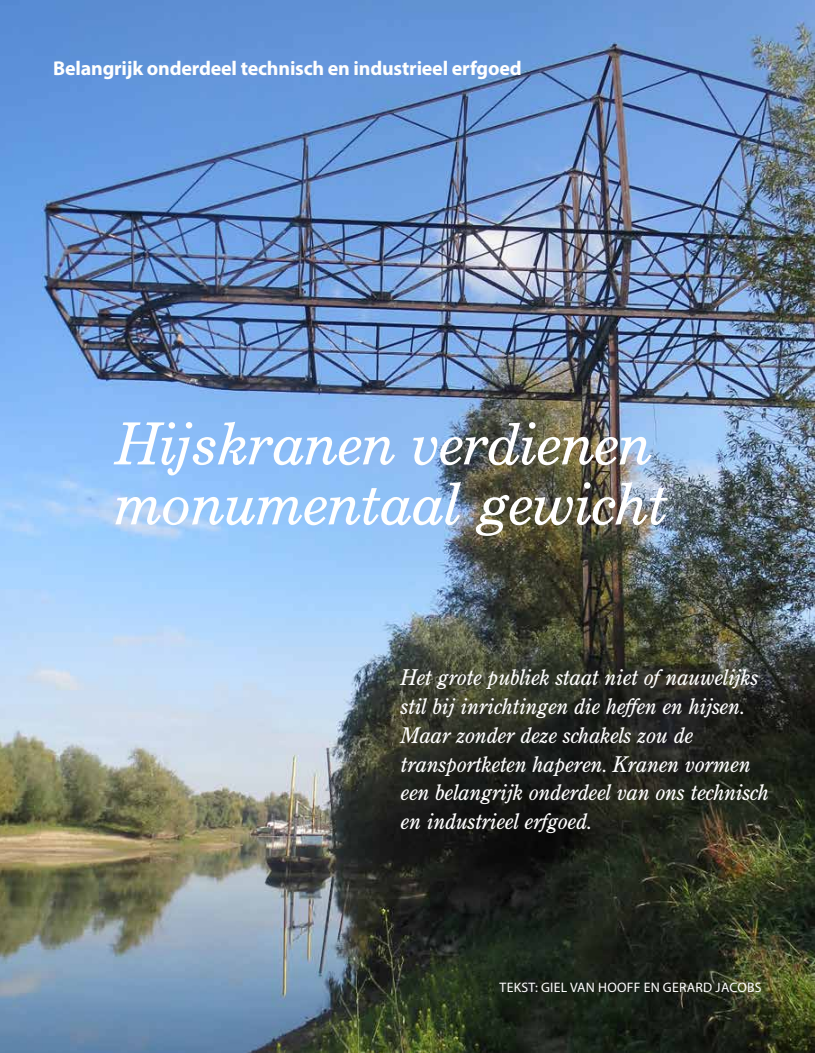
<style>
.page{position:relative;width:815px;height:1053px;background:#fff}
.page>*{position:absolute;margin:0;border:0;box-sizing:border-box;transform-origin:0 0}
.t1{font:italic 60px/60px "Century ATF Schoolbook BQ";letter-spacing:-.01em;color:#fff}
.t2{font:italic 22.5px/28.9px "Century ATF Old Style BQ";color:#fff}
.t3{font:700 20px "Myriad Pro";letter-spacing:-.01em;color:#fff}
.t4{font:13.75px "Myriad Pro";letter-spacing:.02em;color:#fff}
</style>
<div class="page">
<img style="left:0;top:0;width:815px;height:1052px">
<p class="t3" style="left:53px;top:55px;width:470px">Belangrijk onderdeel technisch en industrieel erfgoed</p>
<h1 class="t1" style="left:113px;top:414px;width:555px">Hijskranen verdienen monumentaal gewicht</h1>
<p class="t2" style="left:400px;top:663px;width:369px">Het grote publiek staat niet of nauwelijks stil bij inrichtingen die heffen en hijsen.<br>Maar zonder deze schakels zou de transportketen haperen. Kranen vormen een belangrijk onderdeel van ons technisch en industrieel erfgoed.</p>
<p class="t4" style="left:500px;top:978px;width:264px">TEKST: GIEL VAN HOOFF EN GERARD JACOBS</p>
</div>
